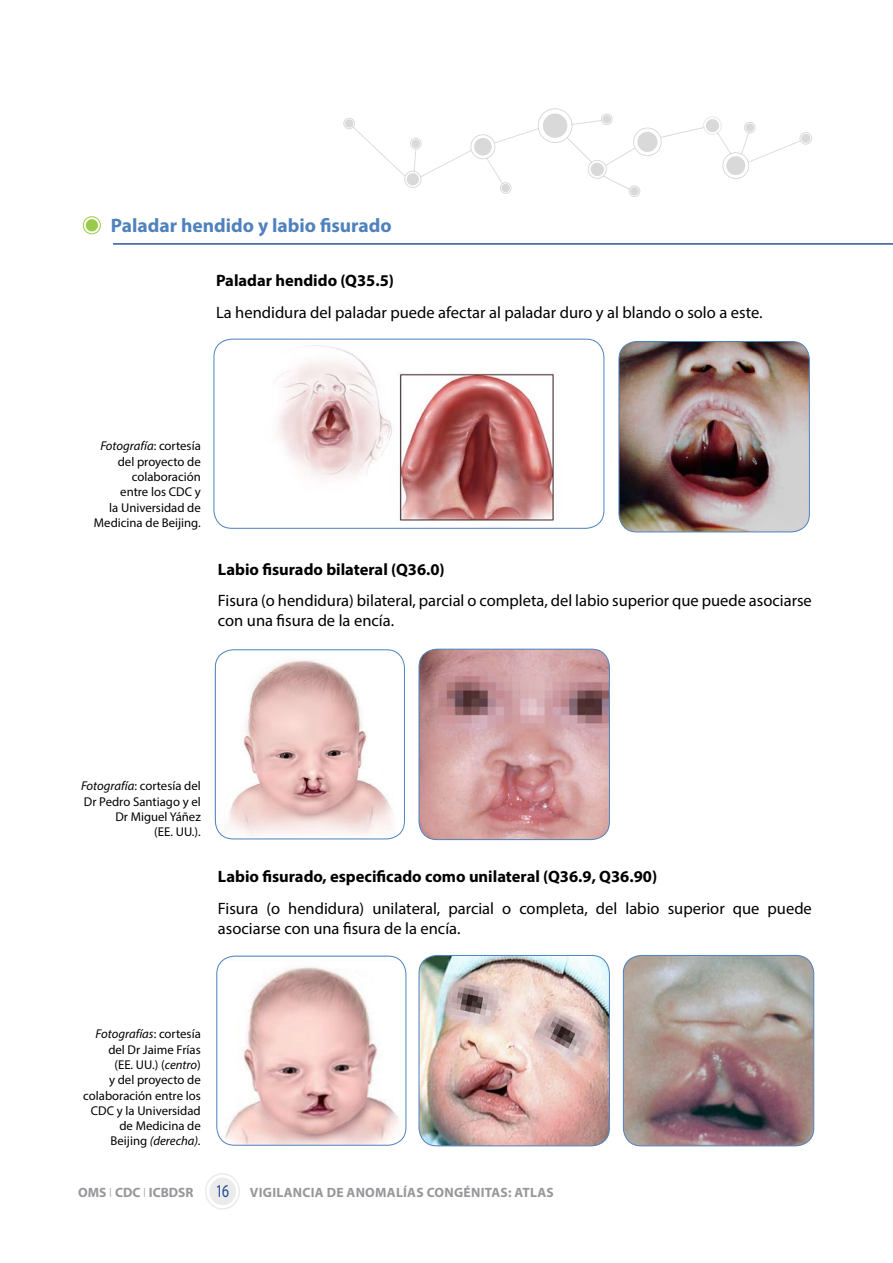
<style>
.page{position:relative;width:893px;height:1263px;background:#fff}
.page>*{position:absolute;margin:0;border:0;box-sizing:border-box;transform-origin:0 0}
.t1{font:700 19.5px "Myriad Pro";color:#4f81bd}
.t2{font:16.5px/19.8px "Myriad Pro";color:#000}
.t3{font:700 16.5px "Myriad Pro";color:#000}
.t4{font:700 13.5px "Myriad Pro";letter-spacing:.02em;color:#95979a}
.t5{font:12.75px/15.3px "Myriad Pro";color:#000;text-align:right}
.s1{font-style:italic}
.s2{font-weight:300}
.s3{font-weight:400;font-size:18px;color:#1e458e}
</style>
<div class="page">
<div style="left:210px;top:1178px;width:25px;height:26px;background:#ebebec;border-radius:50%"></div>
<div style="left:209px;top:1177px;width:27px;height:28px;border:2px solid #ebebec;border-radius:50%"></div>
<div style="left:205px;top:1173px;width:35px;height:36px;border:2px solid #ebebec;border-radius:50%"></div>
<div style="left:543px;top:113px;width:24px;height:25px;background:#d9d9d9;border-radius:50%"></div>
<div style="left:538px;top:108px;width:34px;height:35px;border:1px solid #000;border-radius:50%"></div>
<svg style="left:566px;top:137px;width:27px;height:26px"></svg>
<svg style="left:494px;top:128px;width:45px;height:15px"></svg>
<div style="left:590px;top:163px;width:14px;height:13px;background:#d9d9d9;border-radius:50%"></div>
<div style="left:588px;top:160px;width:19px;height:19px;border:1px solid #000;border-radius:50%"></div>
<div style="left:474px;top:138px;width:18px;height:18px;background:#d9d9d9;border-radius:50%"></div>
<div style="left:470px;top:134px;width:25px;height:25px;border:1px solid #000;border-radius:50%"></div>
<div style="left:637px;top:132px;width:20px;height:20px;background:#d9d9d9;border-radius:50%"></div>
<div style="left:633px;top:128px;width:29px;height:28px;border:1px solid #000;border-radius:50%"></div>
<div style="left:407px;top:173px;width:12px;height:12px;background:#d9d9d9;border-radius:50%"></div>
<div style="left:404px;top:171px;width:17px;height:17px;border:1px solid #000;border-radius:50%"></div>
<div style="left:726px;top:156px;width:19px;height:19px;background:#d9d9d9;border-radius:50%"></div>
<div style="left:722px;top:152px;width:27px;height:27px;border:1px solid #000;border-radius:50%"></div>
<div style="left:706px;top:119px;width:13px;height:13px;background:#d9d9d9;border-radius:50%"></div>
<div style="left:703px;top:116px;width:19px;height:19px;border:1px solid #ebebec;border-radius:50%"></div>
<div style="left:801px;top:134px;width:9px;height:9px;background:#d9d9d9;border-radius:50%"></div>
<div style="left:800px;top:132px;width:12px;height:13px;border:1px solid #000;border-radius:50%"></div>
<svg style="left:605px;top:147px;width:31px;height:19px"></svg>
<svg style="left:660px;top:127px;width:44px;height:11px"></svg>
<svg style="left:716px;top:132px;width:16px;height:23px"></svg>
<div style="left:345px;top:119px;width:8px;height:9px;background:#d9d9d9;border-radius:50%"></div>
<div style="left:343px;top:118px;width:12px;height:11px;border:1px solid #000;border-radius:50%"></div>
<svg style="left:352px;top:126px;width:54px;height:51px"></svg>
<div style="left:501px;top:184px;width:9px;height:8px;background:#d9d9d9;border-radius:50%"></div>
<div style="left:500px;top:182px;width:11px;height:12px;border:1px solid #000;border-radius:50%"></div>
<svg style="left:485px;top:157px;width:18px;height:28px"></svg>
<div style="left:412px;top:139px;width:8px;height:9px;background:#d9d9d9;border-radius:50%"></div>
<div style="left:410px;top:138px;width:12px;height:11px;border:1px solid #000;border-radius:50%"></div>
<svg style="left:413px;top:149px;width:59px;height:29px"></svg>
<svg style="left:571px;top:113px;width:42px;height:13px"></svg>
<svg style="left:741px;top:122px;width:60px;height:41px"></svg>
<svg style="left:602px;top:175px;width:39px;height:22px"></svg>
<hr style="left:113px;top:243px;width:780px;height:2px;background:#2f569b">
<div style="left:86px;top:219px;width:12px;height:12px;background:#99ca49;border-radius:50%"></div>
<div style="left:83px;top:216px;width:18px;height:18px;border:1px solid #99ca49;border-radius:50%"></div>
<img style="left:277px;top:345px;width:277px;height:176px">
<div style="left:214px;top:339px;width:390px;height:190px;border:1px solid #4f81bd;border-radius:18px"></div>
<img style="left:619px;top:341px;width:190px;height:191px">
<div style="left:619px;top:341px;width:191px;height:191px;border:1px solid #4f81bd;border-radius:18px"></div>
<img style="left:215px;top:651px;width:189px;height:187px">
<div style="left:215px;top:649px;width:190px;height:190px;border:1px solid #4f81bd;border-radius:18px"></div>
<img style="left:419px;top:649px;width:190px;height:190px">
<div style="left:419px;top:649px;width:191px;height:191px;border:1px solid #4f81bd;border-radius:18px"></div>
<img style="left:217px;top:956px;width:189px;height:189px">
<div style="left:216px;top:956px;width:190px;height:189px;border:1px solid #4f81bd;border-radius:18px"></div>
<img style="left:419px;top:955px;width:190px;height:191px">
<div style="left:419px;top:955px;width:191px;height:191px;border:1px solid #4f81bd;border-radius:18px"></div>
<img style="left:623px;top:955px;width:191px;height:191px">
<div style="left:623px;top:955px;width:191px;height:191px;border:1px solid #4f81bd;border-radius:18px"></div>
<h3 class="t1" style="left:111px;top:213px;width:282px">Paladar hendido y labio fsurado</h3>
<h4 class="t3" style="left:216px;top:270px;width:180px">Paladar hendido (Q35.5)</h4>
<p class="t2" style="left:216px;top:302px;width:548px">La hendidura del paladar puede afectar al paladar duro y al blando o solo a este.</p>
<p class="t5" style="left:94px;top:438px;width:108px"><span class="s1">Fotografía</span>: cortesía del proyecto de colaboración<br>entre los CDC y<br>la Universidad de<br>Medicina de Beijing.</p>
<h4 class="t3" style="left:218px;top:558px;width:228px">Labio fsurado bilateral (Q36.0)</h4>
<p class="t2" style="left:218px;top:591px;width:595px">Fisura (o hendidura) bilateral, parcial o completa, del labio superior que puede asociarse con una fsura de la encía.</p>
<p class="t5" style="left:81px;top:778px;width:121px"><span class="s1">Fotografía</span>: cortesía del<br>Dr Pedro Santiago y el<br>Dr Miguel Yáñez<br>(EE. UU.).</p>
<h4 class="t3" style="left:218px;top:866px;width:441px">Labio fsurado, especifcado como unilateral (Q36.9, Q36.90)</h4>
<p class="t2" style="left:218px;top:898px;width:595px">Fisura (o hendidura) unilateral, parcial o completa, del labio superior que puede asociarse con una fsura de la encía.</p>
<p class="t5" style="left:83px;top:1026px;width:119px"><span class="s1">Fotografías</span>: cortesía del Dr Jaime Frías<br>(EE. UU.) (<span class="s1">centro</span>)<br>y del proyecto de colaboración entre los<br>CDC y la Universidad de Medicina de<br>Beijing <span class="s1">(derecha).</span></p>
<p class="t4" style="left:78px;top:1183px;width:477px">OMS <span class="s2">I</span> CDC <span class="s2">I</span> ICBDSR <span class="s3">16</span> VIGILANCIA DE ANOMALÍAS CONGÉNITAS: ATLAS</p>
</div>
